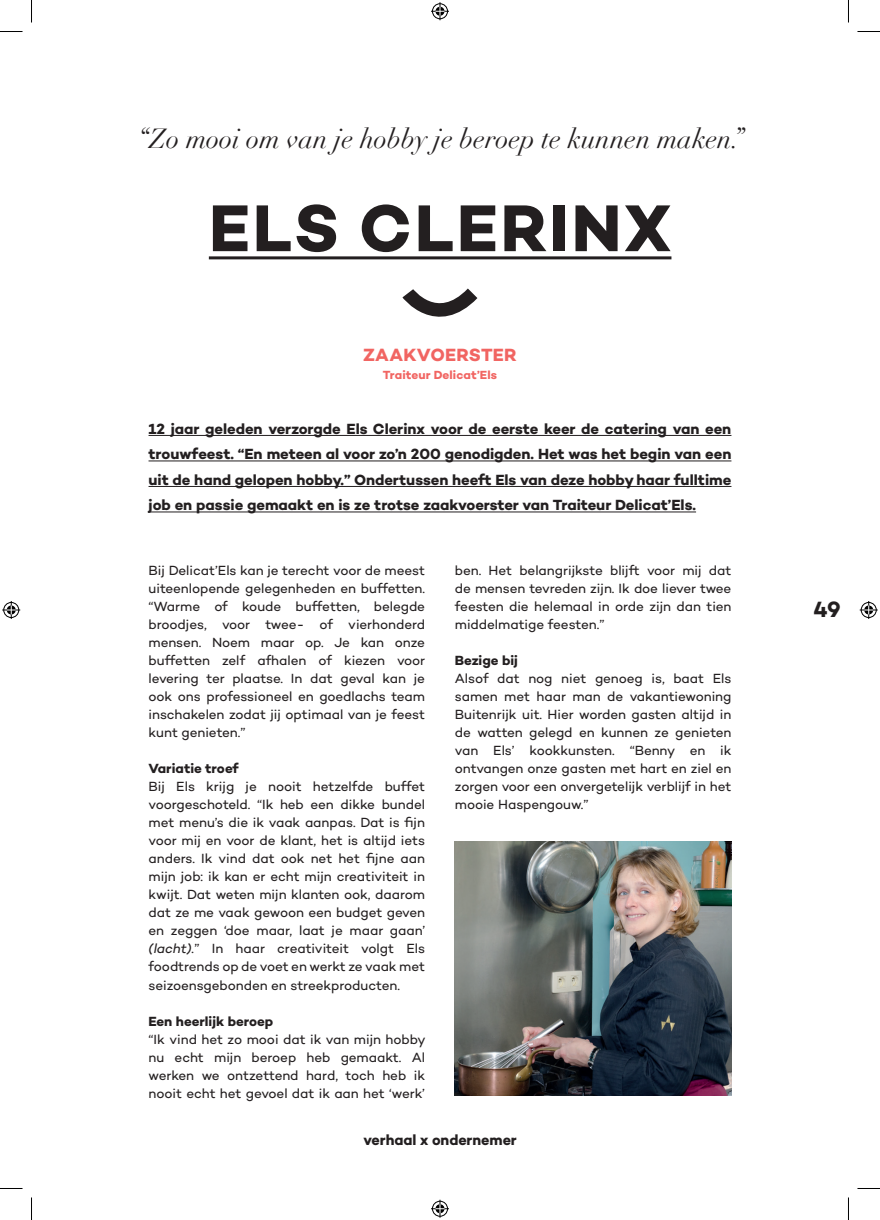
<style>
.page{position:relative;width:880px;height:1220px;background:#fff}
.page>*{position:absolute;margin:0;border:0;box-sizing:border-box;transform-origin:0 0}
.t1{font:700 67.2px "Campton";letter-spacing:.04em;color:#231f20}
.t2{font:italic 27px "Didot";color:#231f20}
.t3{font:700 22.5px "Campton";color:#231f20}
.t4{font:700 18px "Campton";letter-spacing:.02em;color:#f16562}
.t5{font:700 15px/25.5px "Campton";letter-spacing:-.005em;color:#231f20;text-align:justify}
.t6{font:13.5px/18px "Campton";letter-spacing:-.005em;color:#231f20;text-align:justify}
.t7{font:700 13.5px "Campton";color:#231f20}
.t8{font:700 12px "Campton";letter-spacing:.01em;color:#f16562}
.s1{font-style:italic}
</style>
<div class="page">
<hr style="left:209px;top:256px;width:462px;height:3px;background:#231f20">
<svg style="left:402px;top:288px;width:76px;height:29px"></svg>
<hr style="left:148px;top:435px;width:583px;height:1px;background:#231f20">
<hr style="left:148px;top:460px;width:583px;height:1px;background:#231f20">
<hr style="left:148px;top:486px;width:583px;height:1px;background:#231f20">
<hr style="left:148px;top:511px;width:548px;height:1px;background:#231f20">
<img style="left:455px;top:841px;width:276px;height:255px">
<svg style="left:0;top:31px;width:22px;height:1px"></svg>
<svg style="left:857px;top:31px;width:22px;height:1px"></svg>
<svg style="left:0;top:1188px;width:22px;height:1px"></svg>
<svg style="left:857px;top:1188px;width:22px;height:1px"></svg>
<svg style="left:31px;top:0;width:1px;height:23px"></svg>
<svg style="left:31px;top:1197px;width:1px;height:23px"></svg>
<svg style="left:848px;top:0;width:1px;height:23px"></svg>
<svg style="left:848px;top:1197px;width:1px;height:23px"></svg>
<svg style="left:431px;top:2px;width:18px;height:18px"></svg>
<svg style="left:431px;top:1199px;width:18px;height:18px"></svg>
<svg style="left:2px;top:601px;width:18px;height:18px"></svg>
<svg style="left:859px;top:601px;width:18px;height:18px"></svg>
<h2 class="t2" style="left:137px;top:122px;width:608px">“Zo mooi om van je hobby je beroep te kunnen maken.”</h2>
<h1 class="t1" style="left:209px;top:185px;width:463px">ELS CLERINX</h1>
<h3 class="t4" style="left:363px;top:343px;width:155px">ZAAKVOERSTER</h3>
<p class="t8" style="left:383px;top:367px;width:115px">Traiteur Delicat’Els</p>
<p class="t5" style="left:148px;top:416px;width:584px">12 jaar geleden verzorgde Els Clerinx voor de eerste keer de catering van een trouwfeest. “En meteen al voor zo’n 200 genodigden. Het was het begin van een uit de hand gelopen hobby.” Ondertussen heeft Els van deze hobby haar fulltime job en passie gemaakt en is ze trotse zaakvoerster van Traiteur Delicat’Els.</p>
<p class="t6" style="left:148px;top:561px;width:278px">Bij Delicat’Els kan je terecht voor de meest uiteenlopende gelegenheden en buffetten. “Warme of koude buffetten, belegde broodjes, voor twee- of vierhonderd mensen. Noem maar op. Je kan onze buffetten zelf afhalen of kiezen voor levering ter plaatse. In dat geval kan je ook ons professioneel en goedlachs team inschakelen zodat jij optimaal van je feest kunt genieten.”</p>
<p class="t7" style="left:148px;top:760px;width:92px">Variatie troef</p>
<p class="t6" style="left:148px;top:777px;width:278px">Bij Els krijg je nooit hetzelfde buffet voorgeschoteld. “Ik heb een dikke bundel met menu’s die ik vaak aanpas. Dat is fijn voor mij en voor de klant, het is altijd iets anders. Ik vind dat ook net het fijne aan mijn job: ik kan er echt mijn creativiteit in kwijt. Dat weten mijn klanten ook, daarom dat ze me vaak gewoon een budget geven en zeggen ‘doe maar, laat je maar gaan’ <span class="s1">(lacht).</span>” In haar creativiteit volgt Els foodtrends op de voet en werkt ze vaak met seizoensgebonden en streekproducten.</p>
<p class="t7" style="left:148px;top:1012px;width:126px">Een heerlijk beroep</p>
<p class="t6" style="left:148px;top:1029px;width:279px">“Ik vind het zo mooi dat ik van mijn hobby nu echt mijn beroep heb gemaakt. Al werken we ontzettend hard, toch heb ik nooit echt het gevoel dat ik aan het ‘werk’</p>
<p class="t6" style="left:455px;top:561px;width:278px">ben. Het belangrijkste blijft voor mij dat de mensen tevreden zijn. Ik doe liever twee feesten die helemaal in orde zijn dan tien middelmatige feesten.”</p>
<p class="t7" style="left:455px;top:652px;width:65px">Bezige bij</p>
<p class="t6" style="left:455px;top:669px;width:278px">Alsof dat nog niet genoeg is, baat Els samen met haar man de vakantiewoning Buitenrijk uit. Hier worden gasten altijd in de watten gelegd en kunnen ze genieten van Els’ kookkunsten. “Benny en ik ontvangen onze gasten met hart en ziel en zorgen voor een onvergetelijk verblijf in het mooie Haspengouw.”</p>
<p class="t5" style="left:363px;top:1127px;width:155px">verhaal x ondernemer</p>
<h3 class="t3" style="left:813px;top:594px;width:29px">49</h3>
</div>
